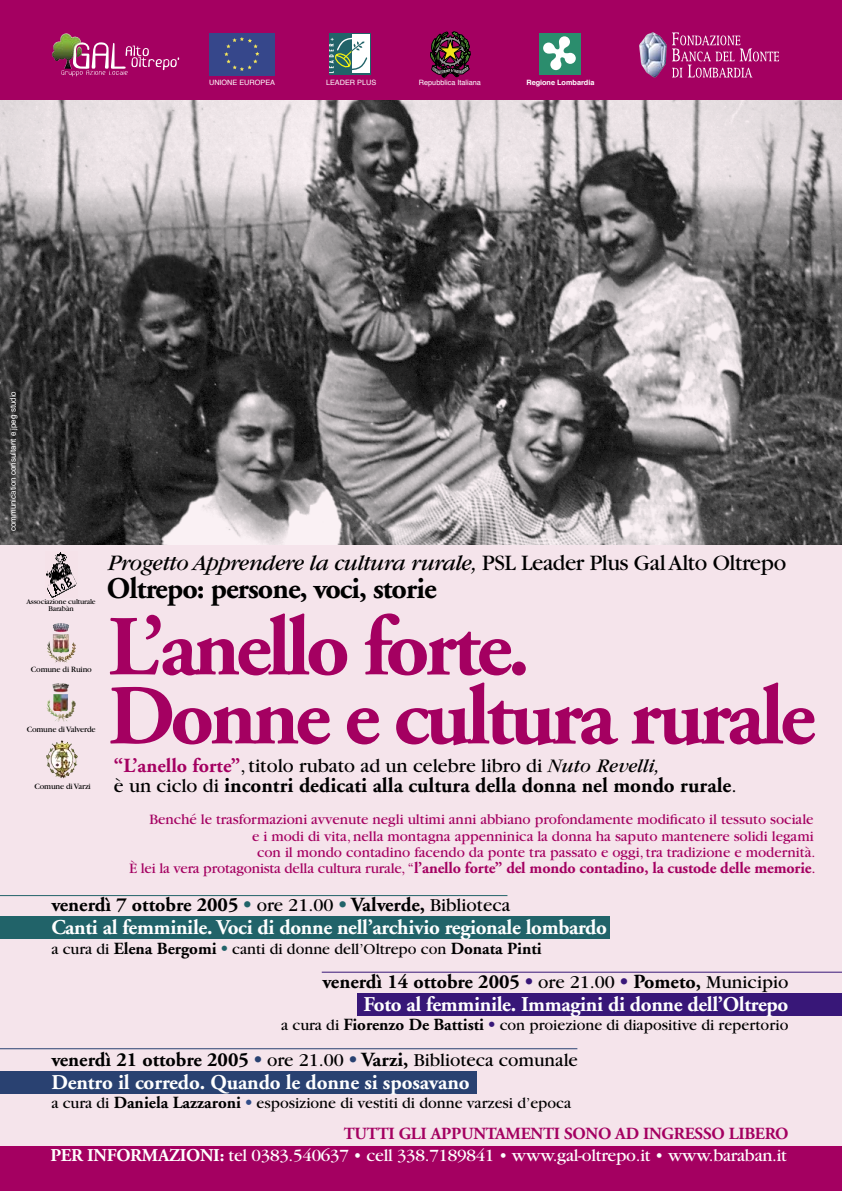
<style>
.page{position:relative;width:842px;height:1191px;background:#fff}
.page>*{position:absolute;margin:0;border:0;box-sizing:border-box;transform-origin:0 0}
.t1{font:700 85px "Adobe Garamond";letter-spacing:-.05em;color:#a40061}
.t2{font:700 30px "Adobe Garamond";letter-spacing:-.03em;color:#000}
.t3{font:italic 23px "Garamond";letter-spacing:-.02em;color:#000}
.t4{font:700 21px "Adobe Garamond";letter-spacing:-.015em;color:#fff}
.t5{font:700 21px "Adobe Garamond";color:#000}
.t6{font:700 20px "Adobe Garamond";color:#000}
.t7{font:20px "Garamond";color:#000}
.t8{font:18px "Garamond";letter-spacing:-.015em;color:#fff}
.t9{font:700 17px "Adobe Garamond";letter-spacing:-.015em;color:#a40061}
.t10{font:16px "Garamond";color:#000}
.t11{font:700 16px "Adobe Garamond";letter-spacing:-.01em;color:#a40061}
.t12{font:15px "Garamond";color:#a40061}
.t13{font:8.4px "Garamond";letter-spacing:-.02em;color:#000}
.t14{font:8px "Helvetica";color:#fff}
.t15{font:7.6px "Garamond";letter-spacing:-.02em;color:#000}
.t16{font:7.3px "Helvetica";color:#fff}
.t17{font:700 7.3px "Helvetica";color:#fff}
.s1{font-style:normal}
.s2{font-family:"Adobe Garamond";font-weight:700;color:#a40061}
.s3{font-style:italic}
.s4{font-family:"Garamond";font-weight:400;font-size:20px}
.s5{font-family:"Garamond";font-weight:400;font-size:15px}
.s6{font-family:"Garamond";font-weight:400}
.s7{color:#216369}
.s8{font-family:"Garamond";font-weight:400;font-size:19px}
.s9{font-family:"Adobe Garamond";font-weight:700;font-size:17px}
.s10{font-family:"Adobe Garamond";font-weight:700;font-size:17px;color:#216369}
.s11{color:#381778}
.s12{font-family:"Adobe Garamond";font-weight:700;font-size:17px;color:#381778}
.s13{color:#294171}
.s14{font-family:"Adobe Garamond";font-weight:700;font-size:17px;color:#314d89}
.s15{font-family:"Adobe Garamond";font-weight:700}
</style>
<div class="page">
<div style="left:0;top:28px;width:842px;height:1163px;background:#f5e4eb"></div>
<div style="left:0;top:1145px;width:842px;height:46px;background:#a40061"></div>
<img style="left:0;top:100px;width:842px;height:445px">
<div style="left:0;top:1071px;width:476px;height:23px;background:#294171"></div>
<div style="left:358px;top:993px;width:484px;height:22px;background:#381778"></div>
<div style="left:0;top:916px;width:609px;height:22px;background:#216369"></div>
<div style="left:0;top:0;width:842px;height:100px;background:#a40061"></div>
<img style="left:52px;top:33px;width:83px;height:36px">
<div style="left:209px;top:33px;width:66px;height:42px;background:#36478b"></div>
<svg style="left:224px;top:37px;width:35px;height:34px"></svg>
<svg style="left:329px;top:33px;width:42px;height:42px"></svg>
<div style="left:352px;top:35px;width:17px;height:38px;background:#fff"></div>
<svg style="left:329px;top:36px;width:39px;height:37px"></svg>
<div style="left:539px;top:33px;width:42px;height:42px;background:#2b8d6d"></div>
<svg style="left:543px;top:36px;width:33px;height:34px"></svg>
<svg style="left:430px;top:31px;width:41px;height:47px"></svg>
<hr style="left:322px;top:971px;width:520px;height:1px;background:#381778">
<hr style="left:0;top:1048px;width:577px;height:1px;background:#294171">
<hr style="left:0;top:895px;width:507px;height:1px;background:#216369">
<img style="left:46px;top:552px;width:31px;height:45px">
<img style="left:64px;top:742px;width:11px;height:32px">
<img style="left:52px;top:683px;width:17px;height:26px">
<img style="left:639px;top:32px;width:88px;height:46px">
<p class="t16" style="left:209px;top:78px;width:67px">UNIONE EUROPEA</p>
<p class="t16" style="left:326px;top:78px;width:52px">LEADER PLUS</p>
<p class="t16" style="left:419px;top:78px;width:63px">Repubblica Italiana</p>
<p class="t17" style="left:526px;top:78px;width:70px">Regione Lombardia</p>
<p class="t14" style="left:8px;top:531px;width:142px;rotate:-90deg">communication consultant e jpeg studio</p>
<p class="t15" style="left:26px;top:598px;width:71px">Associazione culturale</p>
<p class="t15" style="left:48px;top:605px;width:27px">Barabàn</p>
<p class="t13" style="left:31px;top:664px;width:62px">Comune di Ruino</p>
<p class="t13" style="left:27px;top:725px;width:70px">Comune di Valverde</p>
<p class="t13" style="left:35px;top:782px;width:58px">Comune di Varzi</p>
<p class="t3" style="left:108px;top:551px;width:680px">Progetto Apprendere la cultura rurale, <span class="s1">PSL Leader Plus Gal Alto Oltrepo</span></p>
<p class="t2" style="left:107px;top:572px;width:331px">Oltrepo: persone, voci, storie</p>
<p class="t1" style="left:108px;top:601px;width:423px">L’anello forte.</p>
<p class="t1" style="left:108px;top:670px;width:709px">Donne e cultura rurale</p>
<p class="t7" style="left:114px;top:755px;width:547px"><span class="s2">“L’anello forte”</span>, titolo rubato ad un celebre libro di <span class="s3">Nuto Revelli,</span></p>
<p class="t5" style="left:114px;top:774px;width:624px"><span class="s4">è un ciclo di</span> incontri dedicati alla cultura della donna nel mondo rurale<span class="s4">.</span></p>
<p class="t12" style="left:149px;top:812px;width:666px">Benché le trasformazioni avvenute negli ultimi anni abbiano profondamente modificato il tessuto sociale</p>
<p class="t12" style="left:252px;top:828px;width:563px">e i modi di vita, nella montagna appenninica la donna ha saputo mantenere solidi legami</p>
<p class="t12" style="left:257px;top:844px;width:560px">con il mondo contadino facendo da ponte tra passato e oggi, tra tradizione e modernità.</p>
<p class="t11" style="left:129px;top:858px;width:688px"><span class="s5">È lei la vera protagonista della cultura rurale,</span> <span class="s6">“</span>l’anello forte” del mondo contadino, la custode delle memorie<span class="s6">.</span></p>
<p class="t6" style="left:51px;top:894px;width:460px">venerdì 7 ottobre 2005 <span class="s7">•</span> <span class="s8">ore 21.00</span> <span class="s7">•</span> Valverde, <span class="s8">Biblioteca</span></p>
<p class="t4" style="left:51px;top:916px;width:557px">Canti al femminile. Voci di donne nell’archivio regionale lombardo</p>
<p class="t10" style="left:51px;top:940px;width:492px">a cura di <span class="s9">Elena Bergomi</span> <span class="s10">•</span> canti di donne dell’Oltrepo con <span class="s9">Donata Pinti</span></p>
<p class="t6" style="left:322px;top:970px;width:467px">venerdì 14 ottobre 2005 <span class="s11">•</span> <span class="s8">ore 21.00</span> <span class="s11">•</span> Pometo, <span class="s8">Municipio</span></p>
<p class="t4" style="left:363px;top:992px;width:426px">Foto al femminile. Immagini di donne dell’Oltrepo</p>
<p class="t10" style="left:281px;top:1016px;width:509px">a cura di <span class="s9">Fiorenzo De Battisti</span> <span class="s12">•</span> con proiezione di diapositive di repertorio</p>
<p class="t6" style="left:51px;top:1048px;width:528px">venerdì 21 ottobre 2005 <span class="s13">•</span> <span class="s8">ore 21.00</span> <span class="s13">•</span> Varzi, <span class="s8">Biblioteca comunale</span></p>
<p class="t4" style="left:51px;top:1070px;width:420px">Dentro il corredo. Quando le donne si sposavano</p>
<p class="t10" style="left:51px;top:1094px;width:521px">a cura di <span class="s9">Daniela Lazzaroni</span> <span class="s14">•</span> esposizione di vestiti di donne varzesi d’epoca</p>
<p class="t9" style="left:344px;top:1124px;width:446px">TUTTI GLI APPUNTAMENTI SONO AD INGRESSO LIBERO</p>
<p class="t8" style="left:50px;top:1145px;width:738px"><span class="s15">PER INFORMAZIONI:</span> tel 0383.540637 • cell 338.7189841 • www.gal-oltrepo.it • www.baraban.it</p>
</div>
